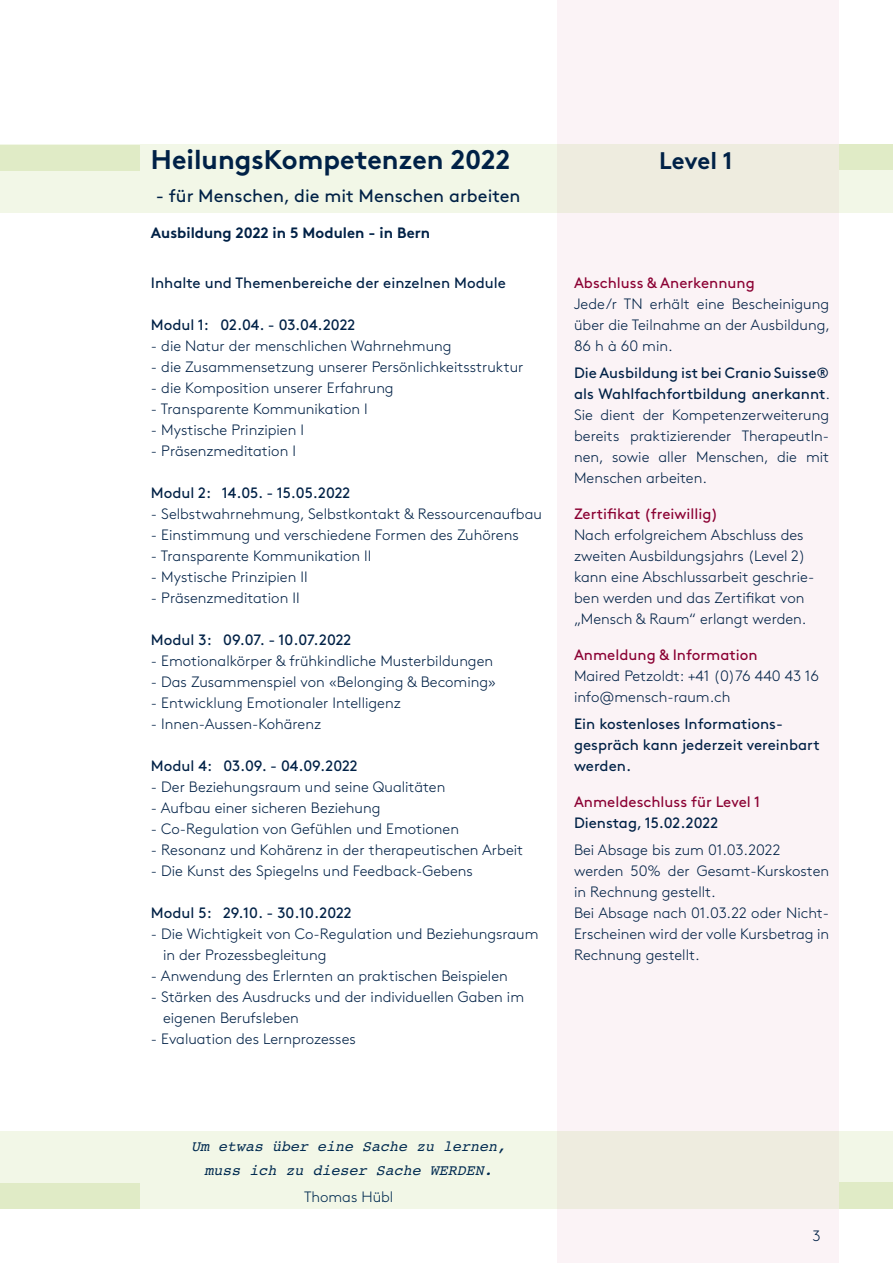
<style>
.page{position:relative;width:893px;height:1263px;background:#fff}
.page>*{position:absolute;margin:0;border:0;box-sizing:border-box;transform-origin:0 0}
.t1{font:700 27px "Brown";color:#002146}
.t2{font:700 24px "Brown";letter-spacing:-.01em;color:#002146}
.t3{font:18px "Brown";color:#002146}
.t4{font:300 15px/21px "Brown";color:#002146;text-align:justify}
.t5{font:15px/21px "Brown";color:#002146}
.t6{font:15px "Brown";color:#8b0133}
.t7{font:italic 15px "Courier";color:#002a50}
.t8{font:700 15px "Brown";color:#002146}
.t9{font:300 15px "Brown";color:#002a50}
.s1{font-weight:400}
</style>
<div class="page">
<div style="left:557px;top:0;width:282px;height:1263px;background:#fbf3f6"></div>
<div style="left:0;top:145px;width:893px;height:68px;background:#f2f7e7"></div>
<div style="left:0;top:145px;width:140px;height:26px;background:#e0ebc6"></div>
<div style="left:839px;top:145px;width:54px;height:25px;background:#e0ebc6"></div>
<div style="left:0;top:1132px;width:893px;height:77px;background:#f2f7e7"></div>
<div style="left:0;top:1183px;width:140px;height:26px;background:#e0ebc6"></div>
<div style="left:839px;top:1182px;width:54px;height:27px;background:#e0ebc6"></div>
<p class="t1" style="left:151px;top:138px;width:361px">HeilungsKompetenzen 2022</p>
<p class="t2" style="left:659px;top:141px;width:75px">Level 1</p>
<p class="t3" style="left:156px;top:182px;width:366px">- für Menschen, die mit Menschen arbeiten</p>
<p class="t8" style="left:151px;top:221px;width:281px">Ausbildung 2022 in 5 Modulen - in Bern</p>
<p class="t5" style="left:151px;top:271px;width:357px">Inhalte und Themenbereiche der einzelnen Module</p>
<p class="t5" style="left:151px;top:313px;width:206px">Modul 1: 02.04. - 03.04.2022</p>
<p class="t4" style="left:151px;top:334px;width:302px">- die Natur der menschlichen Wahrnehmung</p>
<p class="t4" style="left:151px;top:355px;width:374px">- die Zusammensetzung unserer Persönlichkeitsstruktur</p>
<p class="t4" style="left:151px;top:376px;width:244px">- die Komposition unserer Erfahrung</p>
<p class="t4" style="left:151px;top:397px;width:218px">- Transparente Kommunikation I</p>
<p class="t4" style="left:151px;top:418px;width:155px">- Mystische Prinzipien I</p>
<p class="t4" style="left:151px;top:439px;width:147px">- Präsenzmeditation I</p>
<p class="t5" style="left:151px;top:481px;width:201px">Modul 2: 14.05. - 15.05.2022</p>
<p class="t4" style="left:151px;top:502px;width:392px">- Selbstwahrnehmung, Selbstkontakt &amp; Ressourcenaufbau</p>
<p class="t4" style="left:151px;top:523px;width:369px">- Einstimmung und verschiedene Formen des Zuhörens</p>
<p class="t4" style="left:151px;top:544px;width:222px">- Transparente Kommunikation II</p>
<p class="t4" style="left:151px;top:565px;width:158px">- Mystische Prinzipien II</p>
<p class="t4" style="left:151px;top:586px;width:150px">- Präsenzmeditation II</p>
<p class="t5" style="left:151px;top:628px;width:202px">Modul 3: 09.07. - 10.07.2022</p>
<p class="t4" style="left:151px;top:649px;width:344px">- Emotionalkörper &amp; frühkindliche Musterbildungen</p>
<p class="t4" style="left:151px;top:670px;width:347px">- Das Zusammenspiel von «Belonging &amp; Becoming»</p>
<p class="t4" style="left:151px;top:691px;width:251px">- Entwicklung Emotionaler Intelligenz</p>
<p class="t4" style="left:151px;top:712px;width:172px">- Innen-Aussen-Kohärenz</p>
<p class="t5" style="left:151px;top:754px;width:208px">Modul 4: 03.09. - 04.09.2022</p>
<p class="t4" style="left:151px;top:775px;width:296px">- Der Beziehungsraum und seine Qualitäten</p>
<p class="t4" style="left:151px;top:796px;width:231px">- Aufbau einer sicheren Beziehung</p>
<p class="t4" style="left:151px;top:817px;width:310px">- Co-Regulation von Gefühlen und Emotionen</p>
<p class="t4" style="left:151px;top:838px;width:374px">- Resonanz und Kohärenz in der therapeutischen Arbeit</p>
<p class="t4" style="left:151px;top:859px;width:323px">- Die Kunst des Spiegelns und Feedback-Gebens</p>
<p class="t5" style="left:151px;top:901px;width:202px">Modul 5: 29.10. - 30.10.2022</p>
<p class="t4" style="left:151px;top:922px;width:389px">- Die Wichtigkeit von Co-Regulation und Beziehungsraum</p>
<p class="t4" style="left:163px;top:943px;width:165px">in der Prozessbegleitung</p>
<p class="t4" style="left:151px;top:964px;width:358px">- Anwendung des Erlernten an praktischen Beispielen</p>
<p class="t4" style="left:151px;top:985px;width:375px">- Stärken des Ausdrucks und der individuellen Gaben im</p>
<p class="t4" style="left:163px;top:1006px;width:137px">eigenen Berufsleben</p>
<p class="t4" style="left:151px;top:1027px;width:206px">- Evaluation des Lernprozesses</p>
<p class="t6" style="left:574px;top:271px;width:182px">Abschluss &amp; Anerkennung</p>
<p class="t4" style="left:574px;top:292px;width:257px">Jede/r TN erhält eine Bescheinigung über die Teilnahme an der Ausbildung, 86 h à 60 min.</p>
<p class="t4" style="left:574px;top:361px;width:257px"><span class="s1">Die Ausbildung ist bei Cranio Suisse® als Wahlfachfortbildung anerkannt</span>.<br>Sie dient der Kompetenzerweiterung bereits praktizierender TherapeutIn&shy;nen, sowie aller Menschen, die mit Menschen arbeiten.</p>
<p class="t6" style="left:574px;top:502px;width:146px">Zertifikat (freiwillig)</p>
<p class="t4" style="left:574px;top:523px;width:242px;text-align:left">Nach erfolgreichem Abschluss des zweiten Ausbildungsjahrs (Level 2) kann eine Abschlussarbeit geschrie&shy;ben werden und das Zertifikat von „Mensch &amp; Raum“ erlangt werden.</p>
<p class="t6" style="left:574px;top:643px;width:185px">Anmeldung &amp; Information</p>
<p class="t4" style="left:574px;top:664px;width:246px">Maired Petzoldt: +41 (0)76 440 43 16</p>
<p class="t4" style="left:574px;top:685px;width:158px">info@mensch-raum.ch</p>
<p class="t5" style="left:574px;top:712px;width:247px">Ein kostenloses Informations&shy;gespräch kann jederzeit vereinbart werden.</p>
<p class="t6" style="left:574px;top:790px;width:188px">Anmeldeschluss für Level 1</p>
<p class="t5" style="left:574px;top:811px;width:146px">Dienstag, 15.02.2022</p>
<p class="t4" style="left:574px;top:838px;width:208px">Bei Absage bis zum 01.03.2022</p>
<p class="t4" style="left:574px;top:859px;width:257px">werden 50% der Gesamt-Kurskosten in Rechnung gestellt.</p>
<p class="t4" style="left:574px;top:901px;width:257px">Bei Absage nach 01.03.22 oder Nicht-Erscheinen wird der volle Kursbetrag in Rechnung gestellt.</p>
<p class="t7" style="left:191px;top:1135px;width:317px">Um etwas über eine Sache zu lernen,</p>
<p class="t7" style="left:205px;top:1159px;width:290px">muss ich zu dieser Sache WERDEN.</p>
<p class="t9" style="left:304px;top:1186px;width:91px">Thomas Hübl</p>
<p class="t4" style="left:812px;top:1224px;width:10px">3</p>
</div>
